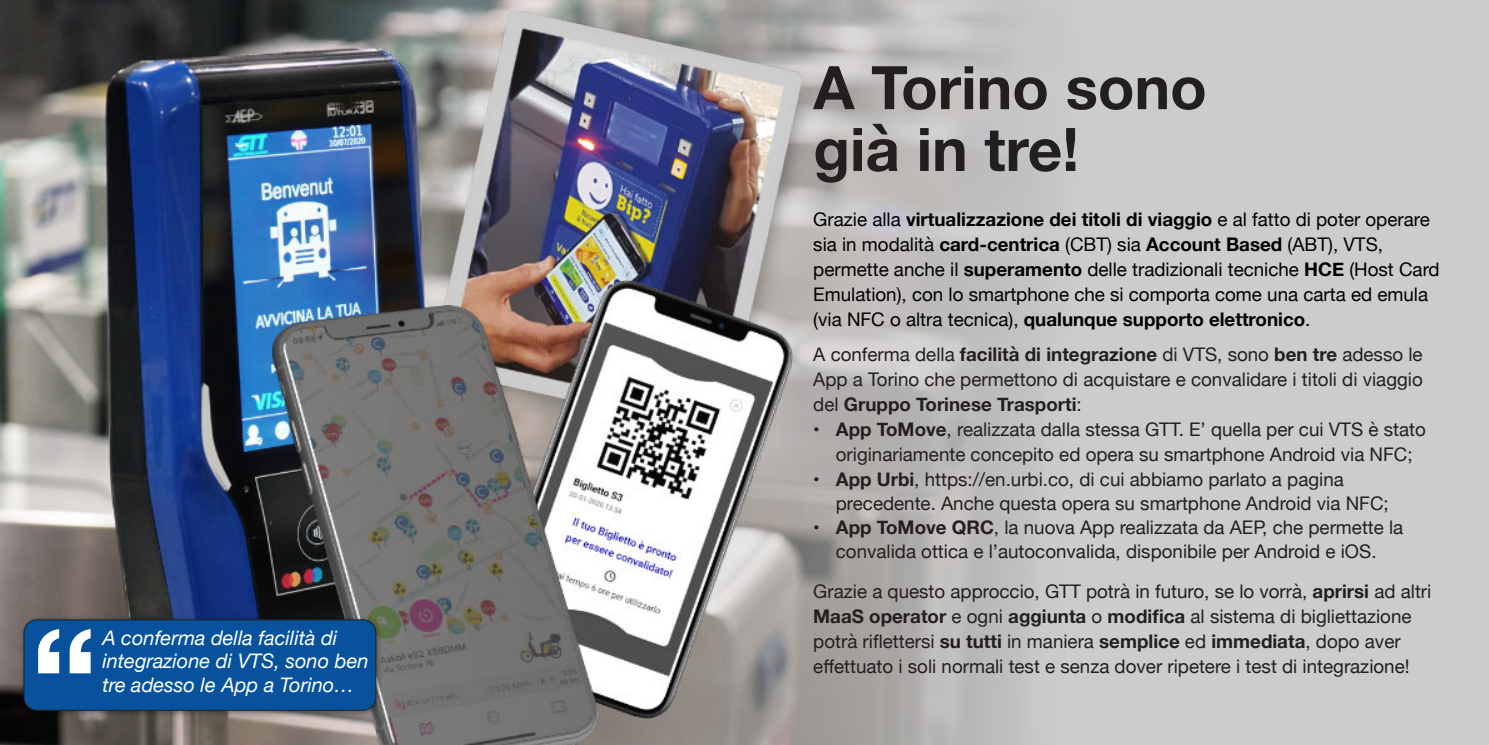
<style>
.page{position:relative;width:1489px;height:745px;background:#fff}
.page>*{position:absolute;margin:0;border:0;box-sizing:border-box;transform-origin:0 0}
.t1{font:700 138px "Helvetica Neue";color:#fff;scale:1.07 1}
.t2{font:700 60px/61.8px "Helvetica Neue";color:#231f20}
.t3{font:italic 20px/23.8px "Helvetica Neue";color:#fff}
.t4{font:18.75px/25px "Helvetica Neue";color:#231f20;text-align:center}
.t5{font:18.75px/25px "Helvetica Neue";color:#000}
.s1{font-weight:700}
</style>
<div class="page">
<img style="left:0;top:0;width:1088px;height:744px">
<img style="left:421px;top:0;width:401px;height:452px">
<img style="left:481px;top:280px;width:311px;height:437px">
<img style="left:271px;top:305px;width:327px;height:439px">
<img style="left:20px;top:615px;width:362px;height:101px">
<div style="left:24px;top:619px;width:352px;height:91px;background:#08529d;border:1px solid #222121;border-radius:13px"></div>
<h1 class="t1" style="left:30px;top:592px;width:65px">“</h1>
<p class="t3" style="left:102px;top:625px;width:268px">A conferma della facilità di integrazione di VTS, sono ben tre adesso le App a Torino…</p>
<h2 class="t2" style="left:813px;top:55px;width:395px">A Torino sono già in tre!</h2>
<p class="t5" style="left:813px;top:206px;width:628px">Grazie alla <span class="s1">virtualizzazione dei titoli di viaggio</span> e al fatto di poter operare sia in modalità <span class="s1">card-centrica</span> (CBT) sia <span class="s1">Account Based</span> (ABT), VTS, permette anche il <span class="s1">superamento</span> delle tradizionali tecniche <span class="s1">HCE</span> (Host Card Emulation), con lo smartphone che si comporta come una carta ed emula (via NFC o altra tecnica), <span class="s1">qualunque supporto elettronico</span>.</p>
<p class="t4" style="left:813px;top:341px;width:611px;text-align:justify">A conferma della <span class="s1">facilità di integrazione</span> di VTS, sono <span class="s1">ben tre</span> adesso le App a Torino che permettono di acquistare e convalidare i titoli di viaggio del <span class="s1">Gruppo Torinese Trasporti</span>:</p>
<p class="t4" style="left:813px;top:416px;width:614px"><span class="s1">• App ToMove</span>, realizzata dalla stessa GTT. E’ quella per cui VTS è stato originariamente concepito ed opera su smartphone Android via NFC;</p>
<p class="t4" style="left:835px;top:467px;width:554px;line-height:23.8px;text-align:left;text-indent:-22px"><span class="s1">• App Urbi</span>, https://en.urbi.co, di cui abbiamo parlato a pagina precedente. Anche questa opera su smartphone Android via NFC;</p>
<p class="t4" style="left:813px;top:514px;width:591px;line-height:23.8px"><span class="s1">• App ToMove QRC</span>, la nuova App realizzata da AEP, che permette la convalida ottica e l’autoconvalida, disponibile per Android e iOS.</p>
<p class="t4" style="left:813px;top:577px;width:619px;text-align:left">Grazie a questo approccio, GTT potrà in futuro, se lo vorrà, <span class="s1">aprirsi</span> ad altri <span class="s1">MaaS operator</span> e ogni <span class="s1">aggiunta</span> o <span class="s1">modifica</span> al sistema di bigliettazione potrà riflettersi <span class="s1">su tutti</span> in maniera <span class="s1">semplice</span> ed <span class="s1">immediata</span>, dopo aver effettuato i soli normali test e senza dover ripetere i test di integrazione!</p>
</div>
